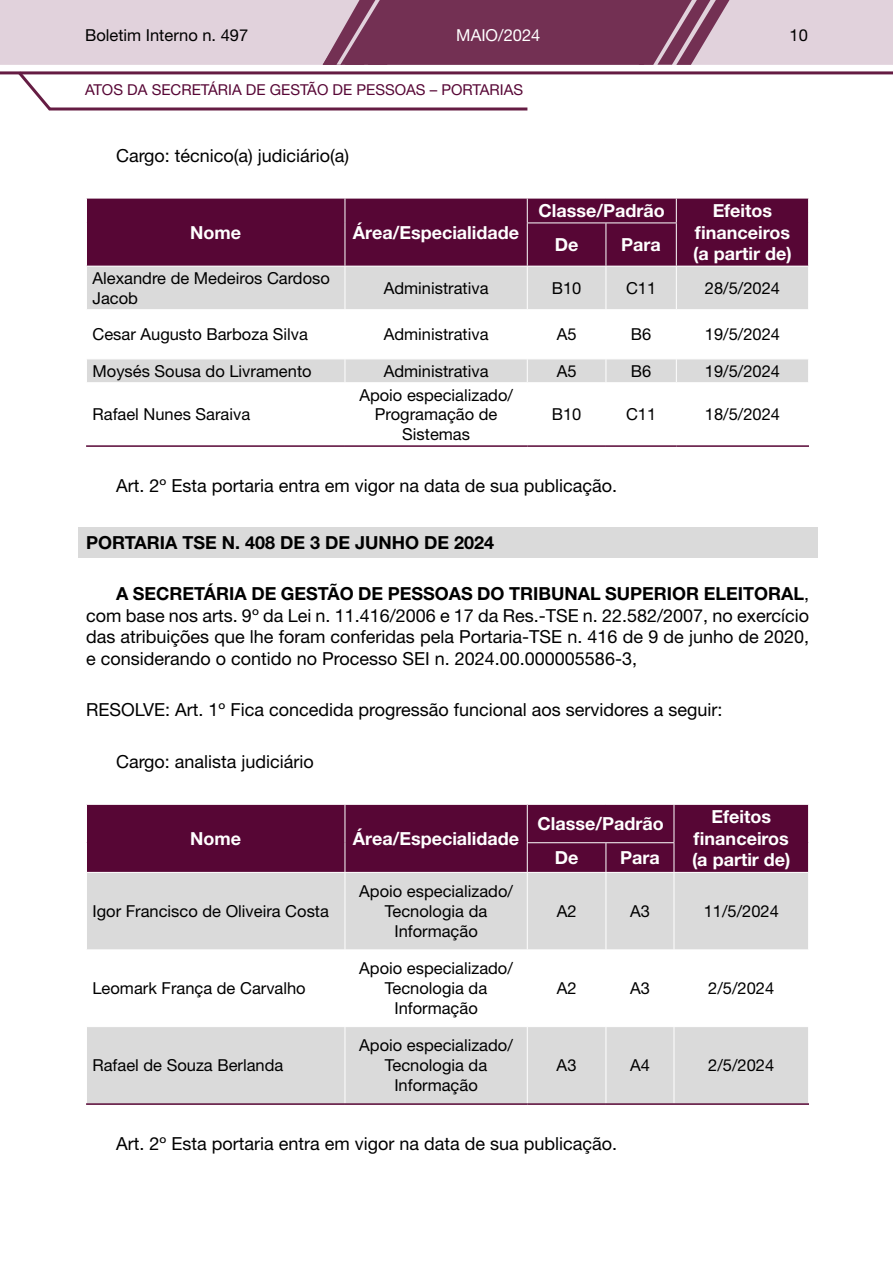
<style>
.page{position:relative;width:893px;height:1263px;background:#fff}
.page>*{position:absolute;margin:0;border:0;box-sizing:border-box;transform-origin:0 0}
.t1{font:18px/21.6px "Helvetica Neue LT Std";color:#000;text-align:justify}
.t2{font:700 18px/21.6px "Helvetica Neue LT Std";color:#fff;text-align:center}
.t3{font:700 18px "Helvetica Neue LT Std";color:#000}
.t4{font:16.5px/19.8px "Helvetica Neue LT Std";color:#000;text-align:center}
.t5{font:16.5px "Helvetica Neue LT Std";color:#fff}
.t6{font:15px "Helvetica Neue LT Std";color:#570635}
.s1{font-weight:700}
</style>
<div class="page">
<div style="left:0;top:0;width:893px;height:65px;background:#e1d2dc"></div>
<hr style="left:49px;top:107px;width:478px;height:3px;background:#651c43">
<hr style="left:0;top:71px;width:893px;height:3px;background:#651c43">
<svg style="left:15px;top:71px;width:39px;height:40px"></svg>
<svg style="left:323px;top:0;width:406px;height:65px;background:#804464"></svg>
<div style="left:78px;top:527px;width:739px;height:31px;background:#dadada"></div>
<div style="left:87px;top:199px;width:721px;height:67px;background:#570635"></div>
<svg style="left:87px;top:267px;width:721px;height:115px;fill:#dadada"></svg>
<svg style="left:345px;top:198px;width:1px;height:25px"></svg>
<hr style="left:345px;top:223px;width:1px;height:43px;background:#fff">
<svg style="left:527px;top:198px;width:1px;height:25px"></svg>
<svg style="left:676px;top:198px;width:1px;height:25px"></svg>
<svg style="left:808px;top:198px;width:1px;height:25px"></svg>
<hr style="left:527px;top:223px;width:79px;height:1px;background:#fff">
<hr style="left:527px;top:223px;width:1px;height:43px;background:#fff">
<hr style="left:606px;top:223px;width:71px;height:1px;background:#fff">
<hr style="left:606px;top:223px;width:1px;height:43px;background:#fff">
<hr style="left:676px;top:223px;width:1px;height:43px;background:#fff">
<hr style="left:345px;top:266px;width:1px;height:43px;background:#fff">
<hr style="left:527px;top:266px;width:1px;height:43px;background:#fff">
<hr style="left:606px;top:266px;width:1px;height:43px;background:#fff">
<hr style="left:676px;top:266px;width:1px;height:43px;background:#fff">
<hr style="left:86px;top:309px;width:259px;height:1px;background:#fff">
<hr style="left:345px;top:309px;width:182px;height:1px;background:#fff">
<hr style="left:345px;top:310px;width:1px;height:49px;background:#fff">
<hr style="left:527px;top:309px;width:79px;height:1px;background:#fff">
<hr style="left:527px;top:310px;width:1px;height:49px;background:#fff">
<hr style="left:606px;top:309px;width:70px;height:1px;background:#fff">
<hr style="left:606px;top:310px;width:1px;height:49px;background:#fff">
<hr style="left:676px;top:309px;width:133px;height:1px;background:#fff">
<hr style="left:676px;top:310px;width:1px;height:49px;background:#fff">
<hr style="left:86px;top:359px;width:259px;height:1px;background:#fff">
<hr style="left:345px;top:359px;width:182px;height:1px;background:#fff">
<svg style="left:345px;top:359px;width:1px;height:23px"></svg>
<hr style="left:527px;top:359px;width:79px;height:1px;background:#fff">
<svg style="left:527px;top:359px;width:1px;height:23px"></svg>
<hr style="left:606px;top:359px;width:70px;height:1px;background:#fff">
<svg style="left:606px;top:359px;width:1px;height:23px"></svg>
<hr style="left:676px;top:359px;width:133px;height:1px;background:#fff">
<svg style="left:676px;top:360px;width:1px;height:22px"></svg>
<hr style="left:86px;top:445px;width:259px;height:2px;background:#570635">
<hr style="left:345px;top:445px;width:182px;height:2px;background:#570635">
<hr style="left:527px;top:445px;width:79px;height:2px;background:#570635">
<hr style="left:606px;top:445px;width:70px;height:2px;background:#570635">
<hr style="left:676px;top:445px;width:133px;height:2px;background:#570635">
<div style="left:87px;top:805px;width:721px;height:67px;background:#570635"></div>
<svg style="left:87px;top:873px;width:721px;height:230px;fill:#dadada"></svg>
<hr style="left:345px;top:805px;width:1px;height:38px;background:#fff">
<svg style="left:345px;top:843px;width:1px;height:29px"></svg>
<hr style="left:527px;top:805px;width:1px;height:37px;background:#fff">
<hr style="left:674px;top:805px;width:1px;height:37px;background:#fff">
<svg style="left:808px;top:843px;width:1px;height:29px"></svg>
<hr style="left:527px;top:842px;width:79px;height:1px;background:#fff">
<svg style="left:527px;top:843px;width:1px;height:29px"></svg>
<hr style="left:606px;top:842px;width:68px;height:1px;background:#fff">
<svg style="left:606px;top:843px;width:1px;height:29px"></svg>
<svg style="left:674px;top:843px;width:1px;height:29px"></svg>
<hr style="left:345px;top:873px;width:1px;height:76px;background:#fff">
<hr style="left:527px;top:873px;width:1px;height:76px;background:#fff">
<hr style="left:606px;top:873px;width:1px;height:76px;background:#fff">
<hr style="left:674px;top:873px;width:1px;height:76px;background:#fff">
<hr style="left:86px;top:949px;width:259px;height:1px;background:#fff">
<hr style="left:345px;top:949px;width:182px;height:1px;background:#fff">
<hr style="left:345px;top:950px;width:1px;height:76px;background:#fff">
<hr style="left:527px;top:949px;width:79px;height:1px;background:#fff">
<hr style="left:527px;top:950px;width:1px;height:76px;background:#fff">
<hr style="left:606px;top:949px;width:68px;height:1px;background:#fff">
<hr style="left:606px;top:950px;width:1px;height:76px;background:#fff">
<hr style="left:674px;top:949px;width:135px;height:1px;background:#fff">
<hr style="left:674px;top:950px;width:1px;height:76px;background:#fff">
<hr style="left:86px;top:1026px;width:259px;height:1px;background:#fff">
<hr style="left:345px;top:1026px;width:182px;height:1px;background:#fff">
<hr style="left:345px;top:1027px;width:1px;height:76px;background:#fff">
<hr style="left:527px;top:1026px;width:79px;height:1px;background:#fff">
<hr style="left:527px;top:1027px;width:1px;height:76px;background:#fff">
<hr style="left:606px;top:1026px;width:68px;height:1px;background:#fff">
<hr style="left:606px;top:1027px;width:1px;height:76px;background:#fff">
<hr style="left:674px;top:1026px;width:135px;height:1px;background:#fff">
<hr style="left:674px;top:1027px;width:1px;height:76px;background:#fff">
<hr style="left:86px;top:1103px;width:259px;height:2px;background:#570635">
<hr style="left:345px;top:1103px;width:182px;height:2px;background:#570635">
<hr style="left:527px;top:1103px;width:79px;height:2px;background:#570635">
<hr style="left:606px;top:1103px;width:68px;height:2px;background:#570635">
<hr style="left:674px;top:1103px;width:135px;height:2px;background:#570635">
<p class="t4" style="left:85px;top:25px;width:165px">Boletim Interno n. 497</p>
<p class="t5" style="left:456px;top:25px;width:86px">MAIO/2024</p>
<p class="t4" style="left:790px;top:25px;width:20px">10</p>
<p class="t6" style="left:85px;top:81px;width:440px">ATOS DA SECRETÁRIA DE GESTÃO DE PESSOAS – PORTARIAS</p>
<p class="t1" style="left:116px;top:144px;width:235px">Cargo: técnico(a) judiciário(a)</p>
<p class="t2" style="left:190px;top:221px;width:52px">Nome</p>
<p class="t2" style="left:353px;top:221px;width:168px">Área/Especialidade</p>
<p class="t2" style="left:539px;top:199px;width:128px">Classe/Padrão</p>
<p class="t2" style="left:693px;top:199px;width:100px">Efeitos financeiros (a partir de)</p>
<p class="t2" style="left:555px;top:233px;width:25px">De</p>
<p class="t2" style="left:621px;top:233px;width:41px">Para</p>
<p class="t4" style="left:92px;top:268px;width:239px;text-align:left">Alexandre de Medeiros Cardoso<br>Jacob</p>
<p class="t4" style="left:384px;top:278px;width:106px">Administrativa</p>
<p class="t4" style="left:552px;top:278px;width:31px">B10</p>
<p class="t4" style="left:626px;top:278px;width:32px">C11</p>
<p class="t4" style="left:705px;top:278px;width:77px">28/5/2024</p>
<p class="t4" style="left:92px;top:324px;width:217px">Cesar Augusto Barboza Silva</p>
<p class="t4" style="left:384px;top:324px;width:106px">Administrativa</p>
<p class="t4" style="left:557px;top:324px;width:21px">A5</p>
<p class="t4" style="left:631px;top:324px;width:22px">B6</p>
<p class="t4" style="left:705px;top:324px;width:77px">19/5/2024</p>
<p class="t4" style="left:93px;top:361px;width:221px">Moysés Sousa do Livramento</p>
<p class="t4" style="left:384px;top:361px;width:106px">Administrativa</p>
<p class="t4" style="left:557px;top:361px;width:21px">A5</p>
<p class="t4" style="left:631px;top:361px;width:22px">B6</p>
<p class="t4" style="left:705px;top:361px;width:77px">19/5/2024</p>
<p class="t4" style="left:93px;top:404px;width:159px">Rafael Nunes Saraiva</p>
<p class="t4" style="left:359px;top:384px;width:155px">Apoio especializado/<br>Programação de<br>Sistemas</p>
<p class="t4" style="left:552px;top:404px;width:31px">B10</p>
<p class="t4" style="left:626px;top:404px;width:32px">C11</p>
<p class="t4" style="left:705px;top:404px;width:77px">18/5/2024</p>
<p class="t1" style="left:116px;top:475px;width:503px">Art. 2º Esta portaria entra em vigor na data de sua publicação.</p>
<p class="t3" style="left:86px;top:531px;width:410px">PORTARIA TSE N. 408 DE 3 DE JUNHO DE 2024</p>
<p class="t1" style="left:86px;top:582px;width:724px;text-indent:30px"><span class="s1">A SECRETÁRIA DE GESTÃO DE PESSOAS DO TRIBUNAL SUPERIOR ELEITORAL</span>, com base nos arts. 9º da Lei n. 11.416/2006 e 17 da Res.-TSE n. 22.582/2007, no exercício das atribuições que lhe foram conferidas pela Portaria-TSE n. 416 de 9 de junho de 2020, e considerando o contido no Processo SEI n. 2024.00.000005586-3,</p>
<p class="t1" style="left:86px;top:699px;width:638px">RESOLVE: Art. 1º Fica concedida progressão funcional aos servidores a seguir:</p>
<p class="t1" style="left:116px;top:750px;width:199px">Cargo: analista judiciário</p>
<p class="t2" style="left:190px;top:827px;width:52px">Nome</p>
<p class="t2" style="left:353px;top:827px;width:168px">Área/Especialidade</p>
<p class="t4" style="left:92px;top:901px;width:238px">Igor Francisco de Oliveira Costa</p>
<p class="t4" style="left:92px;top:978px;width:215px">Leomark França de Carvalho</p>
<p class="t4" style="left:92px;top:1055px;width:192px">Rafael de Souza Berlanda</p>
<p class="t4" style="left:359px;top:881px;width:155px">Apoio especializado/<br>Tecnologia da<br>Informação</p>
<p class="t4" style="left:359px;top:958px;width:155px">Apoio especializado/<br>Tecnologia da<br>Informação</p>
<p class="t4" style="left:359px;top:1035px;width:155px">Apoio especializado/<br>Tecnologia da<br>Informação</p>
<p class="t2" style="left:537px;top:812px;width:128px">Classe/Padrão</p>
<p class="t2" style="left:694px;top:805px;width:97px">Efeitos financeiros</p>
<p class="t2" style="left:555px;top:846px;width:25px">De</p>
<p class="t2" style="left:620px;top:846px;width:41px">Para</p>
<p class="t2" style="left:692px;top:849px;width:100px">(a partir de)</p>
<p class="t4" style="left:557px;top:901px;width:21px">A2</p>
<p class="t4" style="left:630px;top:901px;width:21px">A3</p>
<p class="t4" style="left:704px;top:901px;width:77px">11/5/2024</p>
<p class="t4" style="left:557px;top:978px;width:21px">A2</p>
<p class="t4" style="left:630px;top:978px;width:21px">A3</p>
<p class="t4" style="left:708px;top:978px;width:68px">2/5/2024</p>
<p class="t4" style="left:557px;top:1055px;width:21px">A3</p>
<p class="t4" style="left:630px;top:1055px;width:21px">A4</p>
<p class="t4" style="left:708px;top:1055px;width:68px">2/5/2024</p>
<p class="t1" style="left:116px;top:1133px;width:503px">Art. 2º Esta portaria entra em vigor na data de sua publicação.</p>
</div>
